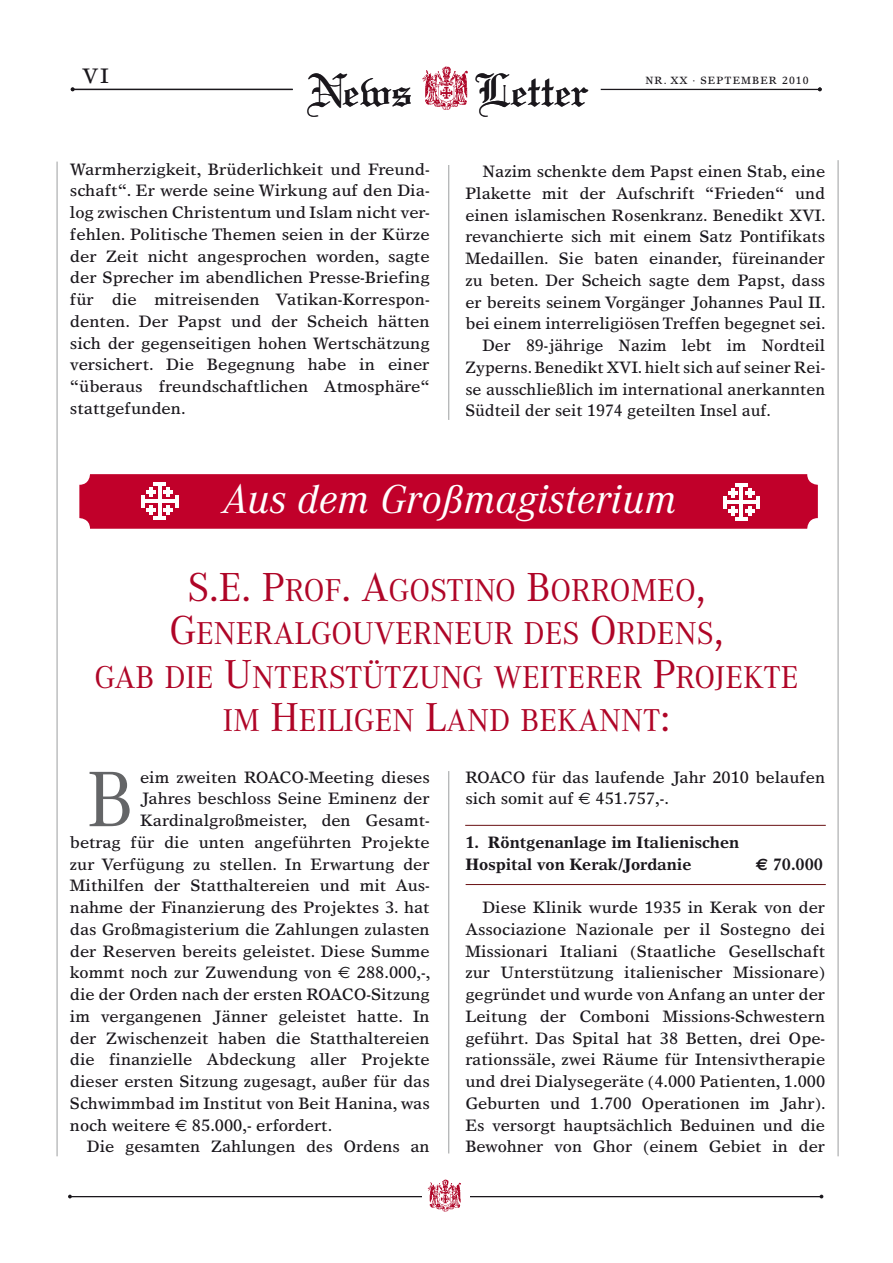
<style>
.page{position:relative;width:893px;height:1263px;background:#fff}
.page>*{position:absolute;margin:0;border:0;box-sizing:border-box;transform-origin:0 0}
.t1{font:81.45px "Corporate A";color:#646567}
.t2{font:49.35px "Linotext";color:#1a171c}
.t3{font:italic 42px "Corporate A";letter-spacing:.01em;color:#fff}
.t4{font:32.7px/43.5px "Corporate A";color:#af0527;text-align:center}
.t5{font:21px "Times Europa";color:#1a171c}
.t6{font:16.5px/21.8px "Times Europa";color:#1a171c;text-align:justify}
.t7{font:700 16.5px/21.8px "Times Europa";color:#1a171c}
.t8{font:10.5px "Times Europa";letter-spacing:.1em;color:#1a171c}
.s1{font-size:42px}
.s2{font-family:"Euro Sans Std"}
</style>
<div class="page">
<hr style="left:601px;top:89px;width:219px;height:1px;background:#1a171c">
<hr style="left:70px;top:1196px;width:753px;height:1px;background:#1a171c">
<div style="left:422px;top:1184px;width:47px;height:19px;background:#fff"></div>
<img style="left:427px;top:1179px;width:34px;height:33px">
<svg style="left:422px;top:66px;width:46px;height:44px"></svg>
<hr style="left:74px;top:89px;width:219px;height:1px;background:#1a171c">
<svg style="left:71px;top:87px;width:4px;height:4px"></svg>
<svg style="left:818px;top:87px;width:4px;height:4px"></svg>
<hr style="left:448px;top:165px;width:1px;height:255px;background:#9c9e9f">
<hr style="left:448px;top:771px;width:1px;height:382px;background:#9c9e9f">
<hr style="left:838px;top:160px;width:1px;height:996px;background:#9c9e9f">
<hr style="left:57px;top:162px;width:1px;height:994px;background:#9c9e9f">
<div style="left:79px;top:474px;width:739px;height:55px;background:#c1002a;border-radius:11px"></div>
<hr style="left:141px;top:495px;width:4px;height:12px;background:#fff">
<hr style="left:154px;top:482px;width:12px;height:4px;background:#fff">
<hr style="left:154px;top:516px;width:12px;height:4px;background:#fff">
<svg style="left:147px;top:505px;width:9px;height:9px"></svg>
<svg style="left:164px;top:505px;width:9px;height:9px"></svg>
<svg style="left:147px;top:488px;width:9px;height:9px"></svg>
<svg style="left:164px;top:488px;width:9px;height:9px"></svg>
<hr style="left:158px;top:484px;width:4px;height:35px;background:#fff">
<hr style="left:175px;top:495px;width:4px;height:12px;background:#fff">
<hr style="left:145px;top:499px;width:31px;height:4px;background:#fff">
<hr style="left:735px;top:483px;width:13px;height:4px;background:#fff">
<hr style="left:740px;top:485px;width:3px;height:35px;background:#fff">
<svg style="left:723px;top:489px;width:37px;height:32px"></svg>
<hr style="left:726px;top:500px;width:32px;height:4px;background:#fff">
<hr style="left:465px;top:825px;width:361px;height:1px;background:#691012">
<hr style="left:466px;top:884px;width:360px;height:1px;background:#691012">
<p class="t5" style="left:82px;top:64px;width:28px">VI</p>
<p class="t8" style="left:645px;top:74px;width:64px">NR. XX · sep</p>
<p class="t8" style="left:725px;top:74px;width:18px">tember</p>
<p class="t8" style="left:782px;top:74px;width:28px">2010</p>
<h2 class="t2" style="left:307px;top:61px;width:107px">News</h2>
<h2 class="t2" style="left:475px;top:61px;width:116px">Letter</h2>
<p class="t6" style="left:70px;top:158px;width:361px">Warmherzigkeit, Brüderlichkeit und Freund&shy;schaft“. Er werde seine Wirkung auf den Dia&shy;log zwischen Christentum und Islam nicht ver&shy;fehlen. Politische Themen seien in der Kürze der Zeit nicht angesprochen worden, sagte der Sprecher im abendlichen Presse-Briefing für die mitreisenden Vatikan-Korrespon&shy;denten. Der Papst und der Scheich hätten sich der gegenseitigen hohen Wertschätzung versichert. Die Begegnung habe in einer “überaus freundschaftlichen Atmosphäre“ stattgefunden.</p>
<p class="t6" style="left:482px;top:160px;width:344px">Nazim schenkte dem Papst einen Stab, eine</p>
<p class="t6" style="left:465px;top:182px;width:361px">Plakette mit der Aufschrift “Frieden“ und</p>
<p class="t6" style="left:465px;top:204px;width:362px">einen islamischen Rosenkranz. Benedikt XVI.</p>
<p class="t6" style="left:465px;top:226px;width:361px">revanchierte sich mit einem Satz Pontifikats</p>
<p class="t6" style="left:465px;top:247px;width:361px">Medaillen. Sie baten einander, füreinander</p>
<p class="t6" style="left:465px;top:269px;width:361px">zu beten. Der Scheich sagte dem Papst, dass</p>
<p class="t6" style="left:465px;top:291px;width:362px">er bereits seinem Vorgänger Johannes Paul II.</p>
<p class="t6" style="left:465px;top:313px;width:362px">bei einem interreligiösen Treffen begegnet sei.</p>
<p class="t6" style="left:482px;top:334px;width:344px">Der 89-jährige Nazim lebt im Nordteil</p>
<p class="t6" style="left:465px;top:356px;width:361px">-Zyperns. Benedikt XVI. hielt sich auf seiner Rei-</p>
<p class="t6" style="left:465px;top:378px;width:361px">se ausschließlich im international anerkannten</p>
<p class="t6" style="left:465px;top:400px;width:307px">Südteil der seit 1974 geteilten Insel auf.</p>
<h3 class="t3" style="left:222px;top:475px;width:455px">Aus dem Großmagisterium</h3>
<h3 class="t4" style="left:94px;top:569px;width:706px"><span class="s1">S.E. P</span>ROF<span class="s1">. A</span>GOSTINO <span class="s1">B</span>ORROMEO<span class="s1">,<br>G</span>ENERALGOUVERNEUR DES <span class="s1">O</span>RDENS<span class="s1">,<br></span>GAB DIE <span class="s1">U</span>NTERSTÜTZUNG WEITERER <span class="s1">P</span>ROJEKTE<br>IM <span class="s1">H</span>EILIGEN <span class="s1">L</span>AND BEKANNT<span class="s1">:</span></h3>
<h1 class="t1" style="left:87px;top:754px;width:48px">B</h1>
<p class="t6" style="left:140px;top:766px;width:129px">eim zweiten ROACO</p>
<p class="t6" style="left:304px;top:766px;width:127px">-Meeting dieses</p>
<p class="t6" style="left:140px;top:787px;width:291px">Jahres beschloss Seine Eminenz der</p>
<p class="t6" style="left:140px;top:809px;width:291px">Kardinalgroßmeister, den Gesamt-</p>
<p class="t6" style="left:70px;top:831px;width:361px">betrag für die unten angeführten Projekte</p>
<p class="t6" style="left:70px;top:853px;width:361px">zur Verfügung zu stellen. In Erwartung der</p>
<p class="t6" style="left:70px;top:874px;width:361px">Mithilfen der Statthaltereien und mit Aus-</p>
<p class="t6" style="left:70px;top:896px;width:361px">nahme der Finanzierung des Projektes 3. hat</p>
<p class="t6" style="left:70px;top:918px;width:361px">das Großmagisterium die Zahlungen zulasten</p>
<p class="t6" style="left:70px;top:940px;width:361px">der Reserven bereits geleistet. Diese Summe</p>
<p class="t6" style="left:70px;top:961px;width:362px">kommt noch zur Zuwendung von <span class="s2">€</span> 288.000,-,</p>
<p class="t6" style="left:70px;top:983px;width:261px">die der Orden nach der ersten ROACO</p>
<p class="t6" style="left:70px;top:983px;width:361px;text-indent:297px">-Sitzung im vergangenen Jänner geleistet hatte. In der Zwischenzeit haben die Statthaltereien die finanzielle Abdeckung aller Projekte dieser ersten Sitzung zugesagt, außer für das Schwimmbad im Institut von Beit Hanina, was noch weitere <span class="s2">€</span> 85.000,- erfordert.</p>
<p class="t6" style="left:87px;top:1135px;width:344px">Die gesamten Zahlungen des Ordens an</p>
<p class="t6" style="left:465px;top:766px;width:361px;text-indent:66px">für das laufende Jahr 2010 belaufen sich somit auf <span class="s2">€</span> 451.757,-.</p>
<p class="t7" style="left:465px;top:831px;width:275px">1. Röntgenanlage im Italienischen<br>Hospital von Kerak/Jordanie</p>
<p class="t6" style="left:465px;top:766px;width:25px">ROACO</p>
<p class="t7" style="left:756px;top:853px;width:69px"><span class="s2">€</span> 70.000</p>
<p class="t6" style="left:465px;top:896px;width:362px;text-indent:17px">Diese Klinik wurde 1935 in Kerak von der Associazione Nazionale per il Sostegno dei Missionari Italiani (Staatliche Gesellschaft zur Unterstützung italienischer Missionare) gegründet und wurde von Anfang an unter der Leitung der Comboni Missions-Schwestern geführt. Das Spital hat 38 Betten, drei Ope&shy;rationssäle, zwei Räume für Intensivtherapie und drei Dialysegeräte (4.000 Patienten, 1.000<br>Geburten und 1.700 Operationen im Jahr).<br>Es versorgt hauptsächlich Beduinen und die Bewohner von Ghor (einem Gebiet in der</p>
</div>
